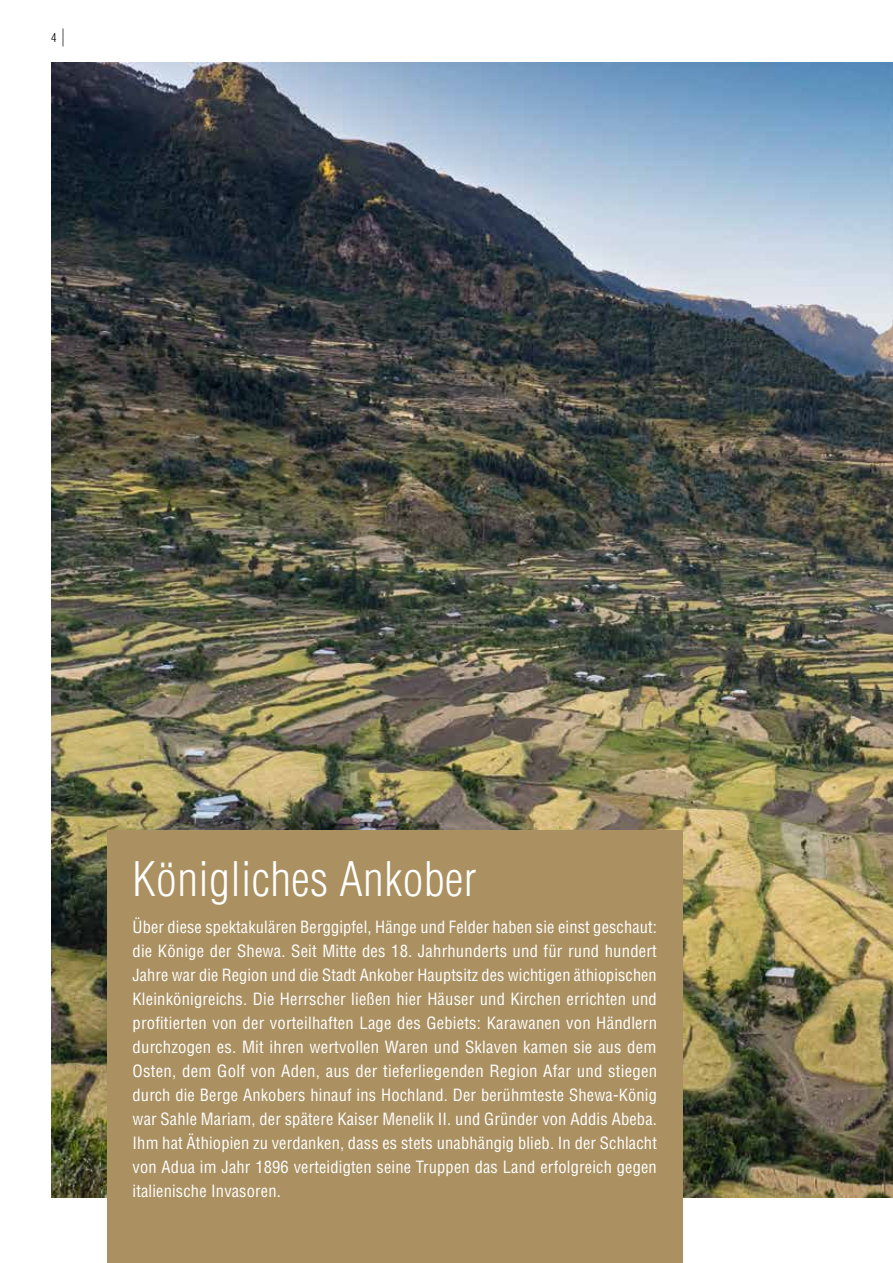
<style>
.page{position:relative;width:893px;height:1263px;background:#fff}
.page>*{position:absolute;margin:0;border:0;box-sizing:border-box;transform-origin:0 0}
.t1{font:300 condensed 46.5px "Helvetica";letter-spacing:.01em;color:#fff}
.t2{font:condensed 16.5px/24px "Helvetica";letter-spacing:.01em;color:#fff;text-align:justify}
.t3{font:300 condensed 12px "Helvetica";color:#000}
.s1{font-size:18px}
</style>
<div class="page">
<img style="left:51px;top:63px;width:842px;height:1134px">
<div style="left:107px;top:830px;width:575px;height:433px;background:#ab9162"></div>
<p class="t3" style="left:51px;top:30px;width:15px">4 <span class="s1">|</span></p>
<h1 class="t1" style="left:133px;top:850px;width:346px">Königliches Ankober</h1>
<p class="t2" style="left:133px;top:915px;width:526px">Über diese spektakulären Berggipfel, Hänge und Felder haben sie einst geschaut: die Könige der Shewa. Seit Mitte des 18. Jahrhunderts und für rund hundert Jahre war die Region und die Stadt Ankober Hauptsitz des wichtigen äthiopischen Kleinkönigreichs. Die Herrscher ließen hier Häuser und Kirchen errichten und profitierten von der vorteilhaften Lage des Gebiets: Karawanen von Händlern durchzogen es. Mit ihren wertvollen Waren und Sklaven kamen sie aus dem Osten, dem Golf von Aden, aus der tieferliegenden Region Afar und stiegen durch die Berge Ankobers hinauf ins Hochland. Der berühmteste Shewa-König war Sahle Mariam, der spätere Kaiser Menelik II. und Gründer von Addis Abeba.<br>Ihm hat Äthiopien zu verdanken, dass es stets unabhängig blieb. In der Schlacht von Adua im Jahr 1896 verteidigten seine Truppen das Land erfolgreich gegen italienische Invasoren.</p>
</div>
